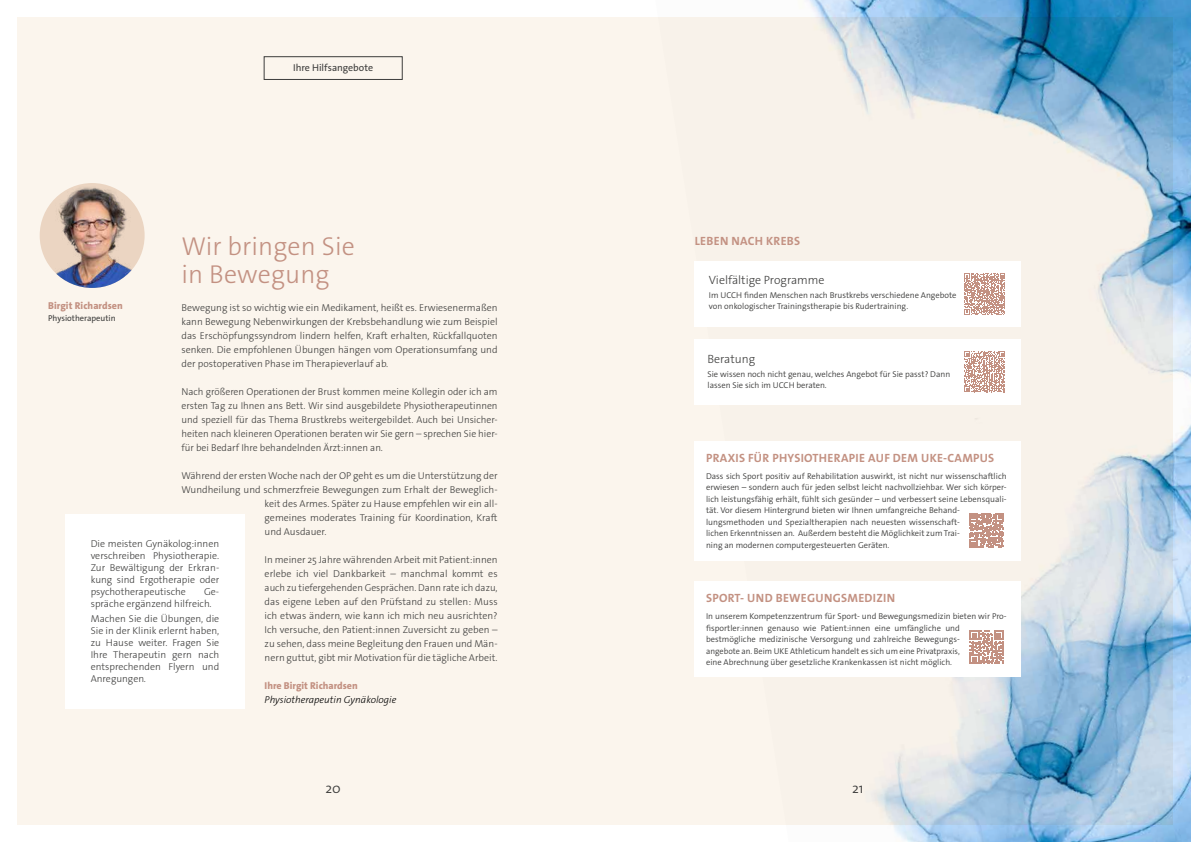
<style>
.page{position:relative;width:1191px;height:842px;background:#fff}
.page>*{position:absolute;margin:0;border:0;box-sizing:border-box;transform-origin:0 0}
.t1{font:300 26px/28px "The Sans Os F";letter-spacing:.005em;color:#c39182}
.t2{font:300 14px "The Sans Os F";color:#3c3c3b}
.t3{font:700 12px "The Sans Os F";letter-spacing:.025em;color:#c39182}
.t4{font:300 12px "The Sans Os F";color:#3c3c3b}
.t5{font:300 10px/14px "The Sans Os F";color:#3c3c3b;text-align:justify}
.t6{font:800 10px "The Sans Os F";color:#c39182}
.t7{font:italic 300 10px "The Sans Os F";color:#000}
.t8{font:10px "The Sans Os F";letter-spacing:-.005em;color:#3c3c3b}
.t9{font:300 8.5px/11.5px "The Sans Os F";color:#3c3c3b}
.t10{font:8.5px "The Sans Os F";color:#3c3c3b}
</style>
<div class="page">
<div style="left:17px;top:17px;width:1155px;height:808px;background:#fbf5ed"></div>
<img style="left:694px;top:0;width:497px;height:842px">
<div style="left:694px;top:339px;width:326px;height:65px;background:#fff"></div>
<div style="left:694px;top:261px;width:326px;height:66px;background:#fff"></div>
<div style="left:264px;top:56px;width:138px;height:24px;border:1px solid #3c3c3b"></div>
<img style="left:40px;top:183px;width:105px;height:105px;border-radius:52px">
<div style="left:65px;top:514px;width:180px;height:195px;background:#fff"></div>
<div style="left:694px;top:441px;width:326px;height:120px;background:#fff"></div>
<svg style="left:969px;top:513px;width:35px;height:35px"></svg>
<svg style="left:964px;top:273px;width:41px;height:42px"></svg>
<svg style="left:964px;top:351px;width:41px;height:41px"></svg>
<div style="left:694px;top:581px;width:326px;height:96px;background:#fff"></div>
<svg style="left:969px;top:630px;width:34px;height:34px"></svg>
<p class="t8" style="left:293px;top:61px;width:81px">Ihre Hilfsangebote</p>
<h1 class="t1" style="left:181px;top:232px;width:175px">Wir bringen Sie in Bewegung</h1>
<p class="t5" style="left:181px;top:301px;width:318px">Bewegung ist so wichtig wie ein Medikament, heißt es. Erwiesenermaßen kann Bewegung Nebenwirkungen der Krebsbehandlung wie zum Beispiel das Erschöpfungssyndrom lindern helfen, Kraft erhalten, Rückfallquoten senken. Die empfohlenen Übungen hängen vom Operationsumfang und der postoperativen Phase im Therapieverlauf ab.</p>
<p class="t5" style="left:181px;top:385px;width:318px">Nach größeren Operationen der Brust kommen meine Kollegin oder ich am ersten Tag zu Ihnen ans Bett. Wir sind ausgebildete Physiotherapeutinnen und speziell für das Thema Brustkrebs weitergebildet. Auch bei Unsicher&shy;heiten nach kleineren Operationen beraten wir Sie gern – sprechen Sie hier&shy;für bei Bedarf Ihre behandelnden Ärzt:innen an.</p>
<p class="t5" style="left:181px;top:469px;width:318px">Während der ersten Woche nach der OP geht es um die Unterstützung der</p>
<p class="t5" style="left:181px;top:483px;width:318px">Wundheilung und schmerzfreie Bewegungen zum Erhalt der Beweglich-</p>
<p class="t5" style="left:265px;top:497px;width:234px">keit des Armes. Später zu Hause empfehlen wir ein all-</p>
<p class="t5" style="left:265px;top:511px;width:234px">gemeines moderates Training für Koordination, Kraft</p>
<p class="t5" style="left:265px;top:525px;width:63px">und Ausdauer.</p>
<p class="t5" style="left:265px;top:553px;width:234px">In meiner 25 Jahre währenden Arbeit mit Patient:innen erlebe ich viel Dankbarkeit – manchmal kommt es auch zu tiefergehenden Gesprächen. Dann rate ich dazu, das eigene Leben auf den Prüfstand zu stellen: Muss ich etwas ändern, wie kann ich mich neu ausrichten?<br>Ich versuche, den Patient:innen Zuversicht zu geben – zu sehen, dass meine Begleitung den Frauen und Män&shy;nern guttut, gibt mir Motivation für die tägliche Arbeit.</p>
<p class="t6" style="left:265px;top:679px;width:95px">Ihre Birgit Richardsen</p>
<p class="t7" style="left:265px;top:693px;width:133px">Physiotherapeutin Gynäkologie</p>
<p class="t6" style="left:48px;top:299px;width:76px">Birgit Richardsen</p>
<p class="t10" style="left:48px;top:313px;width:69px">Physiotherapeutin</p>
<p class="t5" style="left:91px;top:538px;width:130px;line-height:12px">Die meisten Gynäkolog:innen verschreiben Physiotherapie.<br>Zur Bewältigung der Erkran&shy;kung sind Ergotherapie oder psychotherapeutische</p>
<p class="t5" style="left:91px;top:586px;width:130px;line-height:12px;text-indent:113px">Ge&shy;spräche ergänzend hilfreich.</p>
<p class="t5" style="left:91px;top:612px;width:130px;line-height:12px">Machen Sie die Übungen, die Sie in der Klinik erlernt haben, zu Hause weiter. Fragen Sie Ihre Therapeutin gern nach entsprechenden Flyern und Anregungen.</p>
<h2 class="t2" style="left:325px;top:779px;width:17px">20</h2>
<p class="t3" style="left:695px;top:233px;width:107px">LEBEN NACH KREBS</p>
<p class="t4" style="left:709px;top:273px;width:117px">Vielfältige Programme</p>
<p class="t9" style="left:709px;top:290px;width:249px;line-height:11px">Im UCCH finden Menschen nach Brustkrebs verschiedene Angebote von onkologischer Trainingstherapie bis Rudertraining.</p>
<p class="t4" style="left:707px;top:351px;width:49px">Beratung</p>
<p class="t9" style="left:707px;top:368px;width:244px;line-height:11px">Sie wissen noch nicht genau, welches Angebot für Sie passt? Dann lassen Sie sich im UCCH beraten.</p>
<p class="t3" style="left:706px;top:450px;width:290px">PRAXIS FÜR PHYSIOTHERAPIE AUF DEM UKE-CAMPUS</p>
<p class="t9" style="left:706px;top:470px;width:302px">Dass sich Sport positiv auf Rehabilitation auswirkt, ist nicht nur wissenschaftlich erwiesen – sondern auch für jeden selbst leicht nachvollziehbar. Wer sich körper&shy;lich leistungsfähig erhält, fühlt sich gesünder – und verbessert seine Lebensquali&shy;tät. Vor diesem Hintergrund bieten wir Ihnen umfangreiche Behand&shy;lungsmethoden und Spezialtherapien nach neuesten wissenschaft-<br>lichen Erkenntnissen an. Außerdem besteht die Möglichkeit zum Trai-<br>ning an modernen computergesteuerten Geräten.</p>
<p class="t3" style="left:706px;top:590px;width:191px">SPORT- UND BEWEGUNGSMEDIZIN</p>
<p class="t9" style="left:706px;top:610px;width:302px">In unserem Kompetenzzentrum für Sport- und Bewegungsmedizin bieten wir Pro&shy;fisportler:innen genauso wie Patient:innen eine umfängliche und bestmögliche medizinische Versorgung und zahlreiche Bewegungs-<br>angebote an. Beim UKE Athleticum handelt es sich um eine Privatpraxis,<br>eine Abrechnung über gesetzliche Krankenkassen ist nicht möglich.</p>
<h2 class="t2" style="left:852px;top:779px;width:13px">21</h2>
</div>
